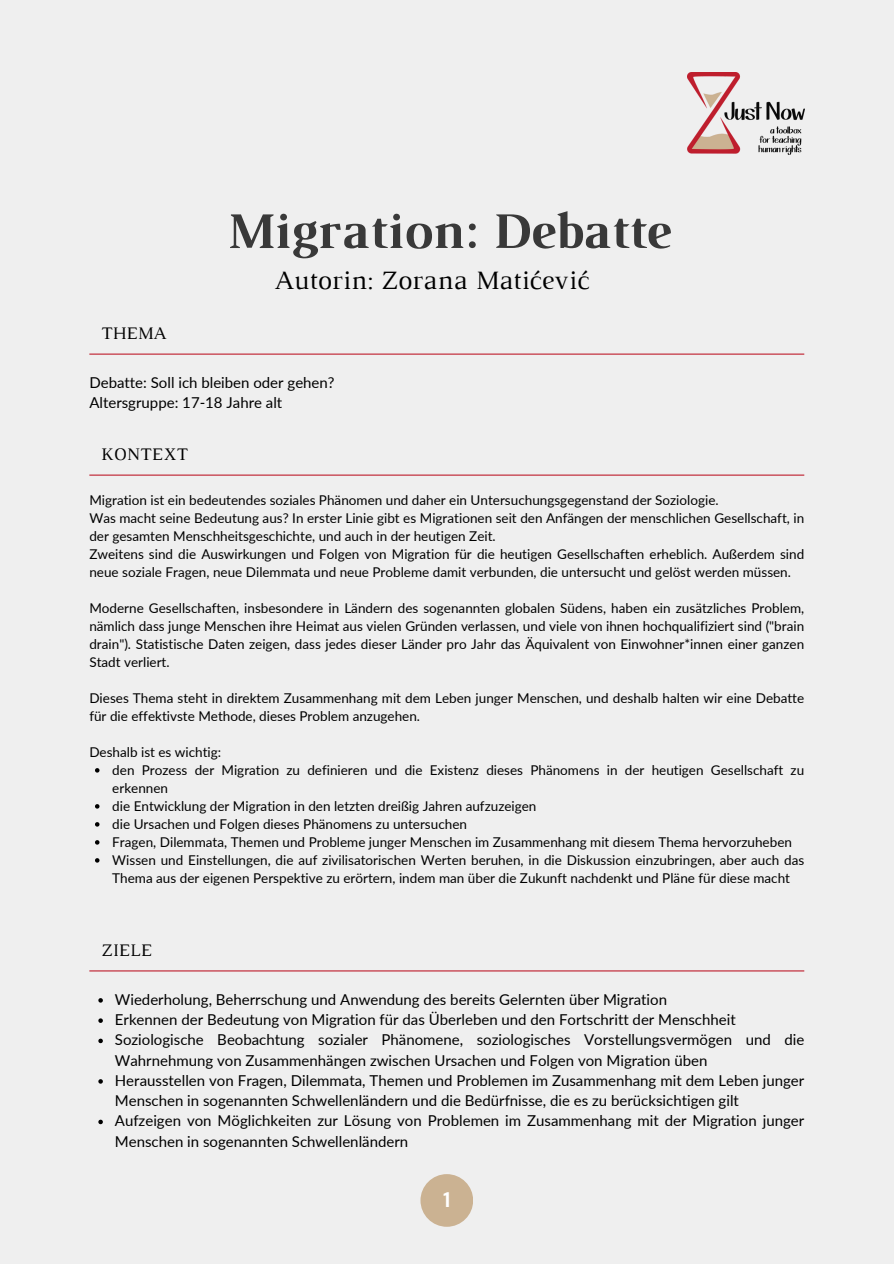
<style>
.page{position:relative;width:894px;height:1264px;background:#fff}
.page>*{position:absolute;margin:0;border:0;box-sizing:border-box;transform-origin:0 0}
.t1{font:700 52.5px "Luthier";color:#393939}
.t2{font:27px "Luthier";color:#000}
.t3{font:700 21px "DM Sans";color:#fff}
.t4{font:18px "Luthier";color:#000}
.t5{font:15px/20.2px "Lato";color:#000}
.t6{font:13.5px/18px "Lato";color:#000}
</style>
<div class="page">
<div style="left:0;top:0;width:893px;height:1263px;background:#efefef"></div>
<hr style="left:89px;top:353px;width:715px;height:2px;background:#bf1e2d">
<img style="left:687px;top:73px;width:117px;height:82px">
<div style="left:420px;top:1174px;width:53px;height:52px;background:#cbb292;border-radius:50%"></div>
<hr style="left:89px;top:474px;width:715px;height:1px;background:#bf1e2d">
<svg style="left:95px;top:768px;width:4px;height:4px"></svg>
<svg style="left:95px;top:804px;width:4px;height:4px"></svg>
<svg style="left:95px;top:822px;width:4px;height:4px"></svg>
<svg style="left:95px;top:840px;width:4px;height:4px"></svg>
<svg style="left:95px;top:858px;width:4px;height:4px"></svg>
<hr style="left:89px;top:970px;width:715px;height:1px;background:#bf1e2d">
<svg style="left:98px;top:998px;width:5px;height:4px"></svg>
<svg style="left:98px;top:1018px;width:5px;height:4px"></svg>
<svg style="left:98px;top:1038px;width:5px;height:5px"></svg>
<svg style="left:98px;top:1079px;width:5px;height:4px"></svg>
<svg style="left:98px;top:1119px;width:5px;height:5px"></svg>
<h1 class="t1" style="left:224px;top:212px;width:447px">Migration: Debatte</h1>
<h2 class="t2" style="left:274px;top:270px;width:316px">Autorin: Zorana Matićević</h2>
<h3 class="t4" style="left:101px;top:327px;width:67px">THEMA</h3>
<p class="t5" style="left:89px;top:372px;width:247px">Debatte: Soll ich bleiben oder gehen?</p>
<p class="t5" style="left:89px;top:392px;width:194px">Altersgruppe: 17-18 Jahre alt</p>
<p class="t4" style="left:101px;top:448px;width:89px">KONTEXT</p>
<p class="t6" style="left:89px;top:490px;width:630px">Migration ist ein bedeutendes soziales Phänomen und daher ein Untersuchungsgegenstand der Soziologie.</p>
<p class="t6" style="left:89px;top:508px;width:716px">Was macht seine Bedeutung aus? In erster Linie gibt es Migrationen seit den Anfängen der menschlichen Gesellschaft, in der gesamten Menschheitsgeschichte, und auch in der heutigen Zeit.</p>
<p class="t6" style="left:89px;top:544px;width:716px">Zweitens sind die Auswirkungen und Folgen von Migration für die heutigen Gesellschaften erheblich. Außerdem sind neue soziale Fragen, neue Dilemmata und neue Probleme damit verbunden, die untersucht und gelöst werden müssen.</p>
<p class="t6" style="left:89px;top:598px;width:716px;text-align:justify">Moderne Gesellschaften, insbesondere in Ländern des sogenannten globalen Südens, haben ein zusätzliches Problem, nämlich dass junge Menschen ihre Heimat aus vielen Gründen verlassen, und viele von ihnen hochqualifiziert sind ("brain drain"). Statistische Daten zeigen, dass jedes dieser Länder pro Jahr das Äquivalent von Einwohner*innen einer ganzen Stadt verliert.</p>
<p class="t6" style="left:89px;top:688px;width:716px">Dieses Thema steht in direktem Zusammenhang mit dem Leben junger Menschen, und deshalb halten wir eine Debatte für die effektivste Methode, dieses Problem anzugehen.</p>
<p class="t6" style="left:89px;top:742px;width:133px">Deshalb ist es wichtig:</p>
<p class="t6" style="left:112px;top:760px;width:693px">den Prozess der Migration zu definieren und die Existenz dieses Phänomens in der heutigen Gesellschaft zu erkennen</p>
<p class="t6" style="left:112px;top:796px;width:425px">die Entwicklung der Migration in den letzten dreißig Jahren aufzuzeigen</p>
<p class="t6" style="left:112px;top:814px;width:356px">die Ursachen und Folgen dieses Phänomens zu untersuchen</p>
<p class="t6" style="left:112px;top:832px;width:681px">Fragen, Dilemmata, Themen und Probleme junger Menschen im Zusammenhang mit diesem Thema hervorzuheben</p>
<h3 class="t6" style="left:112px;top:850px;width:693px">Wissen und Einstellungen, die auf zivilisatorischen Werten beruhen, in die Diskussion einzubringen, aber auch das<br>Thema aus der eigenen Perspektive zu erörtern, indem man über die Zukunft nachdenkt und Pläne für diese macht</h3>
<p class="t4" style="left:101px;top:943px;width:52px">ZIELE</p>
<p class="t5" style="left:115px;top:988px;width:553px">Wiederholung, Beherrschung und Anwendung des bereits Gelernten über Migration</p>
<p class="t5" style="left:115px;top:1009px;width:622px">Erkennen der Bedeutung von Migration für das Überleben und den Fortschritt der Menschheit</p>
<p class="t5" style="left:115px;top:1029px;width:690px">Soziologische Beobachtung sozialer Phänomene, soziologisches Vorstellungsvermögen und die<br>Wahrnehmung von Zusammenhängen zwischen Ursachen und Folgen von Migration üben</p>
<p class="t5" style="left:115px;top:1069px;width:690px">Herausstellen von Fragen, Dilemmata, Themen und Problemen im Zusammenhang mit dem Leben junger<br>Menschen in sogenannten Schwellenländern und die Bedürfnisse, die es zu berücksichtigen gilt</p>
<p class="t5" style="left:115px;top:1110px;width:690px">Aufzeigen von Möglichkeiten zur Lösung von Problemen im Zusammenhang mit der Migration junger<br>Menschen in sogenannten Schwellenländern</p>
<h3 class="t3" style="left:443px;top:1186px;width:9px">1</h3>
</div>
